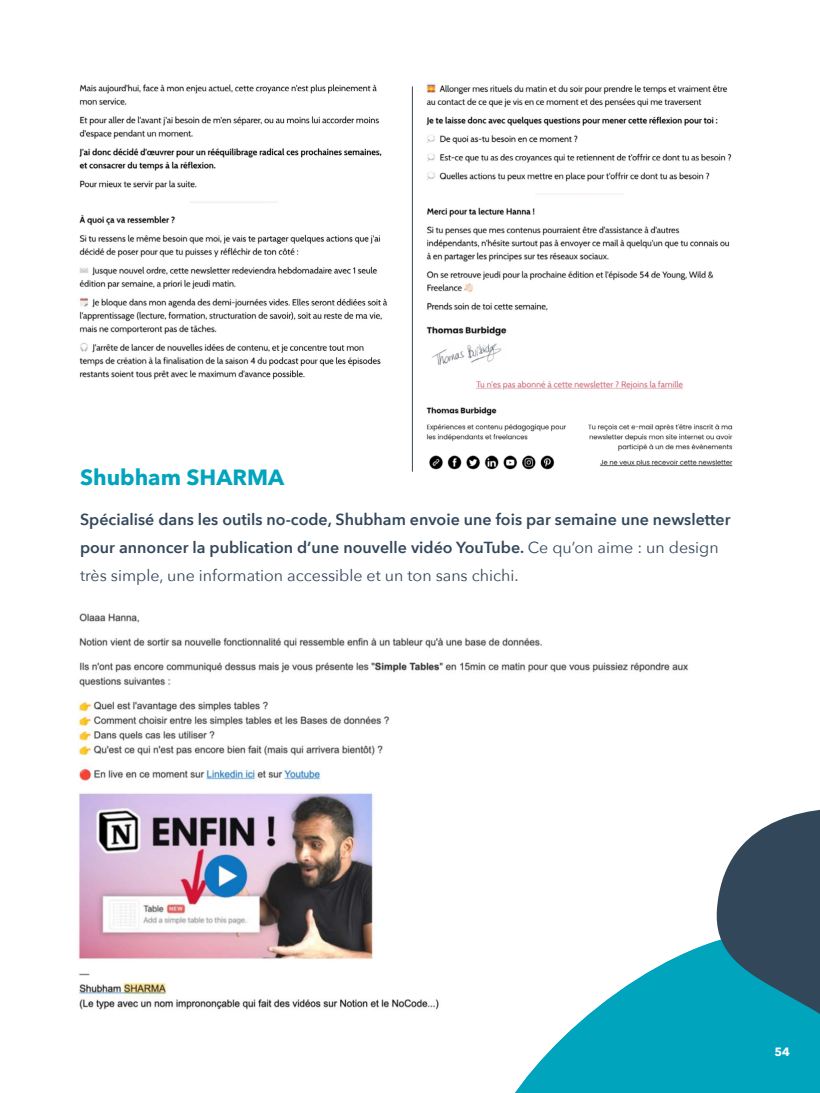
<style>
.page{position:relative;width:820px;height:1093px;background:#fff}
.page>*{position:absolute;margin:0;border:0;box-sizing:border-box;transform-origin:0 0}
.t1{font:700 22px "Avenir Next";color:#00a4bd}
.t2{font:600 16px/28px "Avenir Next";color:#33475b}
.t3{font:700 12px "Avenir Next";color:#fff}
.s1{font-weight:400}
</style>
<div class="page">
<img style="left:79px;top:84px;width:308px;height:296px">
<img style="left:426px;top:83px;width:306px;height:307px">
<img style="left:79px;top:973px;width:360px;height:37px">
<img style="left:426px;top:407px;width:307px;height:63px">
<img style="left:78px;top:613px;width:611px;height:347px">
<hr style="left:412px;top:86px;width:1px;height:386px;background:#33475b">
<svg style="left:439px;top:884px;width:271px;height:209px"></svg>
<svg style="left:710px;top:810px;width:109px;height:283px;background:#348094"></svg>
<h1 class="t1" style="left:80px;top:458px;width:205px">Shubham SHARMA</h1>
<p class="t2" style="left:80px;top:505px;width:651px">Spécialisé dans les outils no-code, Shubham envoie une fois par semaine une newsletter pour annoncer la publication d’une nouvelle vidéo YouTube. <span class="s1">Ce qu’on aime : un design très simple, une information accessible et un ton sans chichi.</span></p>
<p class="t3" style="left:774px;top:1042px;width:17px">54</p>
</div>
